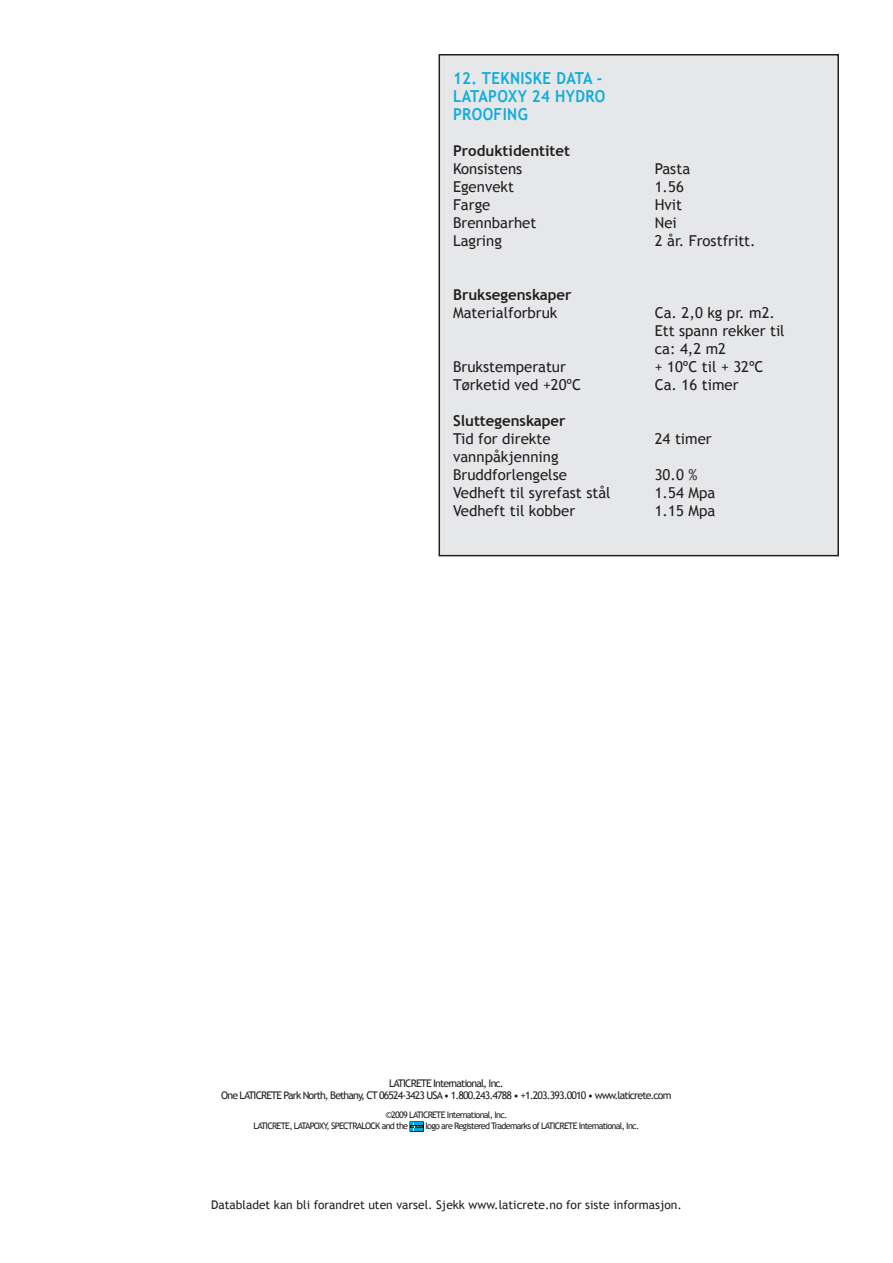
<style>
.page{position:relative;width:893px;height:1263px;background:#fff}
.page>*{position:absolute;margin:0;border:0;box-sizing:border-box;transform-origin:0 0}
.t1{font:700 16.5px/18px "Trebuchet MS";letter-spacing:.025em;color:#0eaddb;scale:.91 1}
.t2{font:15px/18px "Trebuchet MS";color:#231f20}
.t3{font:700 15px "Trebuchet MS";color:#231f20}
.t4{font:12px "Trebuchet MS";color:#231f20}
.t5{font:10.5px/12.6px "Trebuchet MS";letter-spacing:-.08em;color:#231f20;text-align:center}
.t6{font:9px/10.8px "Trebuchet MS";letter-spacing:-.08em;color:#231f20}
</style>
<div class="page">
<svg style="left:410px;top:1122px;width:14px;height:10px"></svg>
<div style="left:439px;top:55px;width:399px;height:501px;background:#e6e7e9"></div>
<div style="left:439px;top:54px;width:400px;height:502px;border:2px solid #231f20"></div>
<p class="t1" style="left:453px;top:69px;width:166px">12. TEKNISKE DATA -<br>Latapo</p>
<p class="t1" style="left:508px;top:87px;width:86px">xy 24 Hydro</p>
<p class="t1" style="left:453px;top:105px;width:22px">Proofing</p>
<p class="t3" style="left:453px;top:141px;width:119px">Produktidentitet</p>
<p class="t2" style="left:453px;top:159px;width:85px">Konsistens<br>Egenvekt<br>Farge<br>Brennbarhet<br>Lagring</p>
<p class="t3" style="left:453px;top:285px;width:120px">Bruksegenskaper</p>
<p class="t2" style="left:453px;top:303px;width:106px">Materialforbruk</p>
<p class="t2" style="left:453px;top:357px;width:129px">Brukstemperatur<br>Tørketid ved +20ºC</p>
<p class="t3" style="left:453px;top:411px;width:114px">Sluttegenskaper</p>
<p class="t2" style="left:453px;top:429px;width:159px">Tid for direkte vannpåkjenning<br>Bruddforlengelse<br>Vedheft til syrefast stål<br>Vedheft til kobber</p>
<p class="t2" style="left:655px;top:159px;width:102px">Pasta<br>1.56<br>Hvit<br>Nei<br>2 år. Frostfritt.</p>
<p class="t2" style="left:655px;top:303px;width:131px">Ca. 2,0 kg pr. m2.<br>Ett spann rekker til ca: 4,2 m2<br>+ 10ºC til + 32ºC<br>Ca. 16 timer</p>
<p class="t2" style="left:655px;top:429px;width:58px">24 timer</p>
<p class="t2" style="left:655px;top:465px;width:62px">30.0 %<br>1.54 Mpa<br>1.15 Mpa</p>
<p class="t5" style="left:221px;top:1077px;width:452px">LATICRETE International, Inc.<br>One LATICRETE Park North, Bethany, CT 06524-3423 USA • 1.800.243.4788 • +1.203.393.0010 • www.laticrete.com</p>
<p class="t6" style="left:254px;top:1110px;width:255px;text-indent:132px">©2009 LATICRETE International, Inc.<br>LATICRETE, LATAPOXY, SPECTRALOCK and the</p>
<p class="t6" style="left:425px;top:1120px;width:215px">logo are Registered Trademarks of LATICRETE International, Inc.</p>
<p class="t4" style="left:211px;top:1198px;width:472px">Databladet kan bli forandret uten varsel. Sjekk www.laticrete.no for siste informasjon.</p>
</div>
